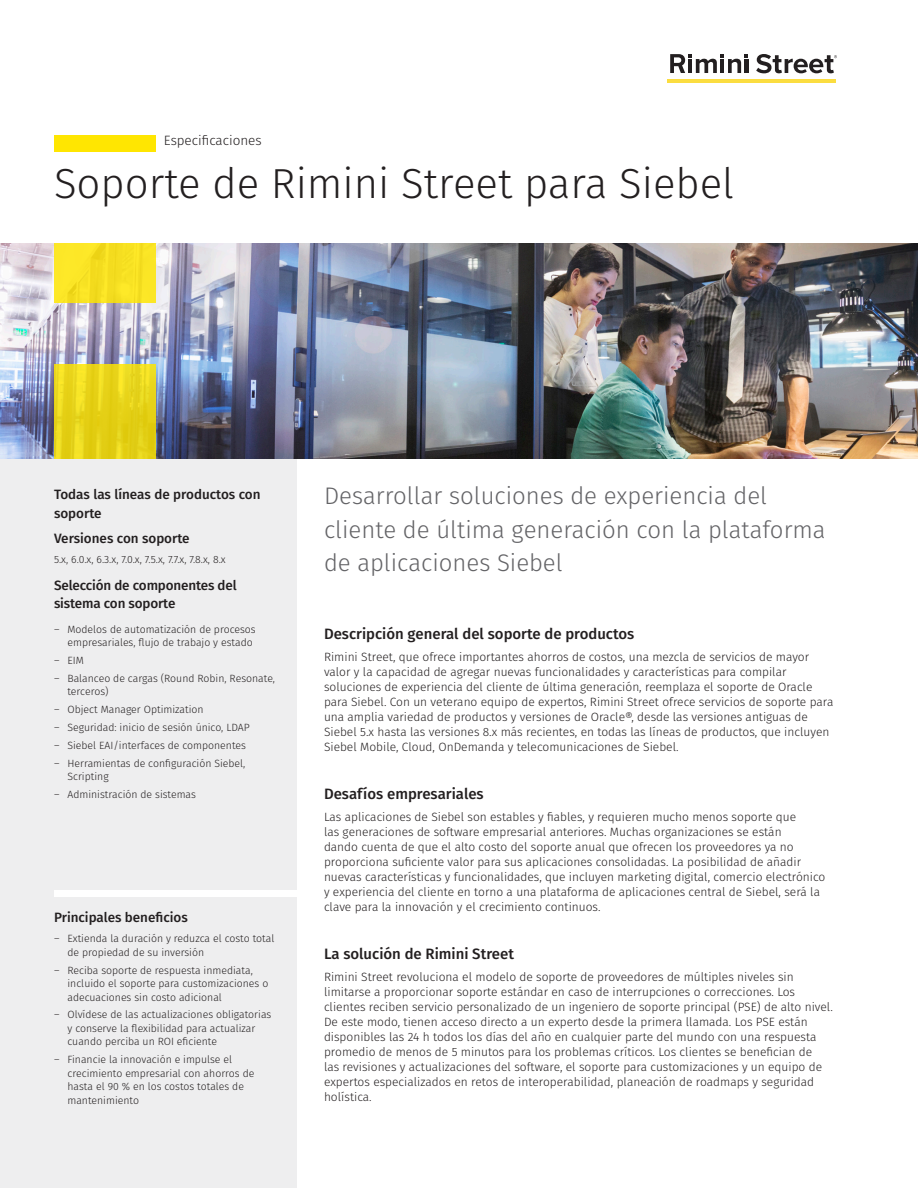
<style>
.page{position:relative;width:918px;height:1188px;background:#fff}
.page>*{position:absolute;margin:0;border:0;box-sizing:border-box;transform-origin:0 0}
.Page_Title{font:300 42px "Fira Sans";color:#231f20}
.Intro{font:300 24px/33.6px "Fira Sans";color:#636366}
.Body_Title{font:500 15px "Fira Sans";color:#231f20}
.Sidebar_Title{font:500 13.5px/18.9px "Fira Sans";letter-spacing:-.01em;color:#231f20}
.Sidebar_Copy{font:500 13.5px "Fira Sans";color:#231f20}
.Document_Type_Inform{font:300 13.5px "Fira Sans";color:#231f20}
.Body_copy{font:300 12px/15px "Fira Sans";color:#231f20}
.Sidebar_Copy-2{font:300 10.5px/13.5px "Fira Sans";color:#231f20}
</style>
<div class="page">
<div style="left:0;top:459px;width:297px;height:729px;background:#eeeeef"></div>
<img style="left:0;top:243px;width:918px;height:216px">
<svg style="left:54px;top:365px;width:102px;height:94px;background:#e7d419"></svg>
<div style="left:54px;top:243px;width:102px;height:59px;background:#fae425"></div>
<div style="left:54px;top:135px;width:102px;height:16px;background:#ffe601"></div>
<div style="left:54px;top:890px;width:243px;height:6px;background:#fff"></div>
<svg style="left:670px;top:54px;width:78px;height:19px"></svg>
<hr style="left:745px;top:59px;width:4px;height:14px;background:#231f20">
<svg style="left:756px;top:54px;width:81px;height:19px"></svg>
<hr style="left:668px;top:79px;width:168px;height:4px;background:#fbdd40">
<p class="Document_Type_Inform" style="left:164px;top:131px;width:99px">Especificaciones</p>
<p class="Page_Title" style="left:54px;top:153px;width:682px">Soporte de Rimini Street para Siebel</p>
<p class="Sidebar_Title" style="left:54px;top:484px;width:208px">Todas las líneas de productos con soporte</p>
<p class="Sidebar_Copy" style="left:54px;top:528px;width:137px">Versiones con soporte</p>
<p class="Sidebar_Copy-2" style="left:54px;top:553px;width:173px">5.x, 6.0.x, 6.3.x, 7.0.x, 7.5.x, 7.7.x, 7.8.x, 8.x</p>
<p class="Sidebar_Title" style="left:54px;top:575px;width:184px">Selección de componentes del sistema con soporte</p>
<p class="Sidebar_Copy-2" style="left:54px;top:622px;width:203px;text-align:right">― Modelos de automatización de procesos empresariales, flujo de trabajo y estado</p>
<p class="Sidebar_Copy-2" style="left:54px;top:653px;width:31px">― EIM</p>
<p class="Sidebar_Copy-2" style="left:68px;top:671px;width:209px;text-indent:-14px">― Balanceo de cargas (Round Robin, Resonate, terceros)</p>
<p class="Sidebar_Copy-2" style="left:54px;top:703px;width:151px">― Object Manager Optimization</p>
<p class="Sidebar_Copy-2" style="left:54px;top:720px;width:197px">― Seguridad: inicio de sesión único, LDAP</p>
<p class="Sidebar_Copy-2" style="left:54px;top:738px;width:193px">― Siebel EAI/interfaces de componentes</p>
<p class="Sidebar_Copy-2" style="left:68px;top:756px;width:179px;text-indent:-14px">― Herramientas de configuración Siebel,<br>Scripting</p>
<p class="Sidebar_Copy-2" style="left:54px;top:787px;width:144px">― Administración de sistemas</p>
<p class="Sidebar_Title" style="left:54px;top:907px;width:135px">Principales beneficios</p>
<p class="Sidebar_Copy-2" style="left:68px;top:932px;width:208px;text-indent:-14px">― Extienda la duración y reduzca el costo total de propiedad de su inversión</p>
<p class="Sidebar_Copy-2" style="left:68px;top:963px;width:202px;text-indent:-14px">― Reciba soporte de respuesta inmediata, incluido el soporte para customizaciones o adecuaciones sin costo adicional</p>
<p class="Sidebar_Copy-2" style="left:68px;top:1008px;width:205px;text-indent:-14px">― Olvídese de las actualizaciones obligatorias y conserve la flexibilidad para actualizar cuando perciba un ROI eficiente</p>
<p class="Sidebar_Copy-2" style="left:68px;top:1053px;width:188px;text-indent:-14px">― Financie la innovación e impulse el crecimiento empresarial con ahorros de hasta el 90 % en los costos totales de mantenimiento</p>
<p class="Intro" style="left:324px;top:479px;width:503px">Desarrollar soluciones de experiencia del cliente de última generación con la plataforma de aplicaciones Siebel</p>
<p class="Body_Title" style="left:324px;top:622px;width:312px">Descripción general del soporte de productos</p>
<p class="Body_copy" style="left:324px;top:649px;width:511px">Rimini Street, que ofrece importantes ahorros de costos, una mezcla de servicios de mayor valor y la capacidad de agregar nuevas funcionalidades y características para compilar soluciones de experiencia del cliente de última generación, reemplaza el soporte de Oracle para Siebel. Con un veterano equipo de expertos, Rimini Street ofrece servicios de soporte para una amplia variedad de productos y versiones de Oracle®, desde las versiones antiguas de Siebel 5.x hasta las versiones 8.x más recientes, en todas las líneas de productos, que incluyen Siebel Mobile, Cloud, OnDemanda y telecomunicaciones de Siebel.</p>
<p class="Body_Title" style="left:324px;top:782px;width:161px">Desafíos empresariales</p>
<p class="Body_copy" style="left:324px;top:809px;width:503px">Las aplicaciones de Siebel son estables y fiables, y requieren mucho menos soporte que<br>las generaciones de software empresarial anteriores. Muchas organizaciones se están<br>dando cuenta de que el alto costo del soporte anual que ofrecen los proveedores ya no proporciona suficiente valor para sus aplicaciones consolidadas. La posibilidad de añadir nuevas características y funcionalidades, que incluyen marketing digital, comercio electrónico y experiencia del cliente en torno a una plataforma de aplicaciones central de Siebel, será la clave para la innovación y el crecimiento continuos.</p>
<p class="Body_Title" style="left:324px;top:942px;width:192px">La solución de Rimini Street</p>
<p class="Body_copy" style="left:324px;top:969px;width:510px">Rimini Street revoluciona el modelo de soporte de proveedores de múltiples niveles sin limitarse a proporcionar soporte estándar en caso de interrupciones o correcciones. Los clientes reciben servicio personalizado de un ingeniero de soporte principal (PSE) de alto nivel.<br>De este modo, tienen acceso directo a un experto desde la primera llamada. Los PSE están disponibles las 24 h todos los días del año en cualquier parte del mundo con una respuesta promedio de menos de 5 minutos para los problemas críticos. Los clientes se benefician de<br>las revisiones y actualizaciones del software, el soporte para customizaciones y un equipo de expertos especializados en retos de interoperabilidad, planeación de roadmaps y seguridad holística.</p>
</div>
